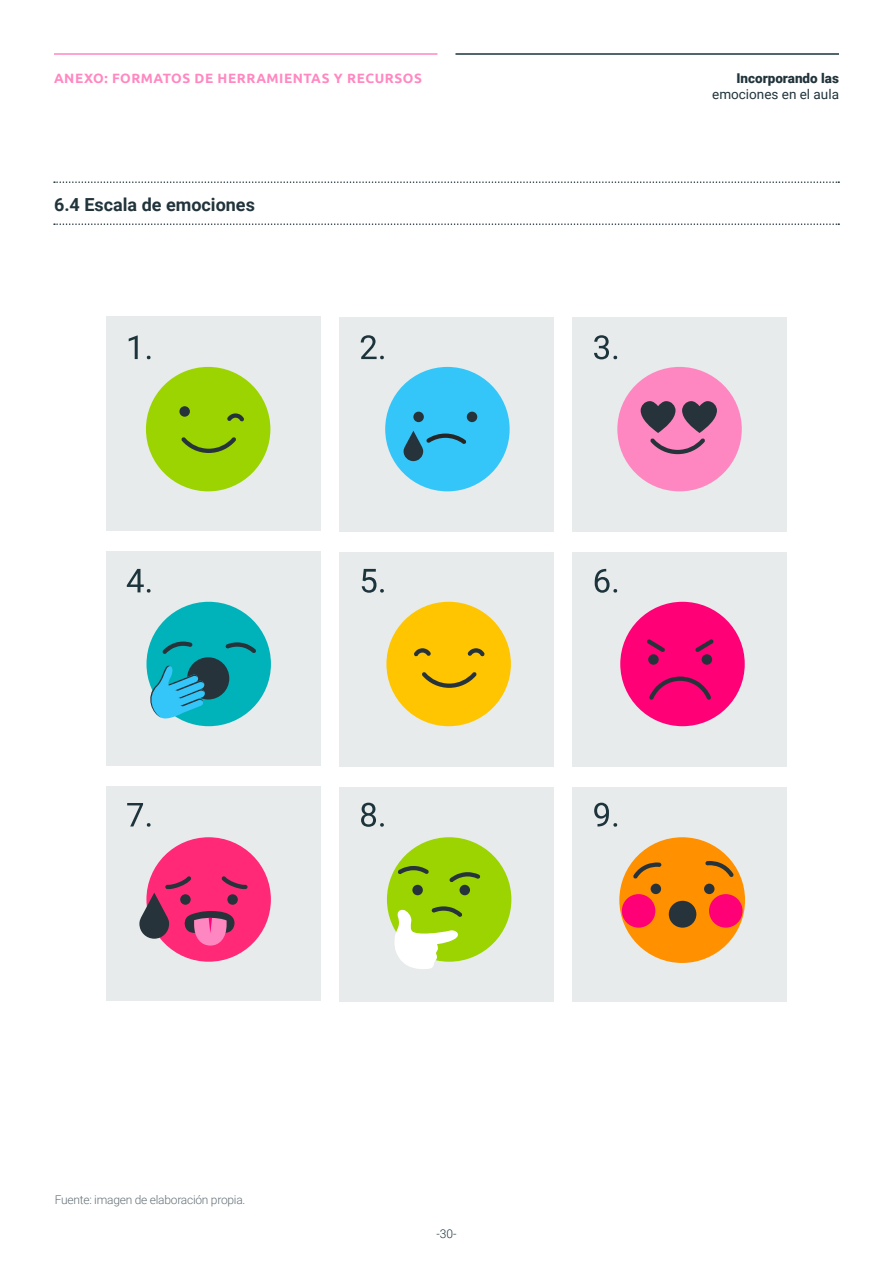
<style>
.page{position:relative;width:893px;height:1263px;background:#fff}
.page>*{position:absolute;margin:0;border:0;box-sizing:border-box;transform-origin:0 0}
.t1{font:700 18px "Roboto";color:#22343b}
.t2{font:700 13.5px "Ubuntu";letter-spacing:.04em;color:#ff88c1}
.t3{font:13.5px "Roboto";color:#22343b}
.t4{font:900 13.5px "Roboto";color:#22343b}
.t5{font:300 12px "Roboto";letter-spacing:-.02em;color:#647076}
.t6{font:300 12px "Roboto";color:#1b343c}
</style>
<div class="page">
<hr style="left:455px;top:53px;width:384px;height:2px;background:#1b343c">
<hr style="left:54px;top:53px;width:383px;height:2px;background:#ff88c1">
<svg style="left:54px;top:223px;width:785px;height:2px"></svg>
<svg style="left:54px;top:181px;width:785px;height:2px"></svg>
<div style="left:106px;top:317px;width:214px;height:214px;background:#e7ebeb"></div>
<div style="left:339px;top:317px;width:215px;height:214px;background:#e7ebeb"></div>
<div style="left:573px;top:317px;width:214px;height:214px;background:#e7ebeb"></div>
<div style="left:106px;top:552px;width:214px;height:214px;background:#e7ebeb"></div>
<div style="left:339px;top:552px;width:215px;height:214px;background:#e7ebeb"></div>
<div style="left:573px;top:552px;width:214px;height:214px;background:#e7ebeb"></div>
<div style="left:106px;top:787px;width:214px;height:214px;background:#e7ebeb"></div>
<div style="left:339px;top:787px;width:215px;height:214px;background:#e7ebeb"></div>
<div style="left:573px;top:787px;width:214px;height:214px;background:#e7ebeb"></div>
<svg style="left:129px;top:335px;width:9px;height:24px"></svg>
<svg style="left:147px;top:356px;width:4px;height:3px"></svg>
<svg style="left:361px;top:335px;width:23px;height:24px"></svg>
<svg style="left:594px;top:335px;width:23px;height:24px"></svg>
<svg style="left:127px;top:569px;width:24px;height:24px"></svg>
<svg style="left:362px;top:569px;width:22px;height:24px"></svg>
<svg style="left:595px;top:569px;width:22px;height:24px"></svg>
<svg style="left:127px;top:803px;width:24px;height:24px"></svg>
<svg style="left:361px;top:803px;width:23px;height:24px"></svg>
<svg style="left:594px;top:803px;width:23px;height:24px"></svg>
<div style="left:385px;top:367px;width:125px;height:124px;background:#34c6f9;border-radius:50%"></div>
<div style="left:413px;top:412px;width:11px;height:10px;background:#26333a;border-radius:50%"></div>
<div style="left:467px;top:412px;width:10px;height:10px;background:#26333a;border-radius:50%"></div>
<svg style="left:404px;top:431px;width:62px;height:30px"></svg>
<div style="left:386px;top:602px;width:125px;height:124px;background:#ffc500;border-radius:50%"></div>
<svg style="left:422px;top:672px;width:55px;height:16px"></svg>
<svg style="left:414px;top:648px;width:17px;height:8px"></svg>
<svg style="left:467px;top:648px;width:18px;height:8px"></svg>
<div style="left:620px;top:602px;width:125px;height:124px;background:#f07;border-radius:50%"></div>
<div style="left:648px;top:654px;width:11px;height:11px;background:#26333a;border-radius:50%"></div>
<div style="left:702px;top:654px;width:10px;height:11px;background:#26333a;border-radius:50%"></div>
<svg style="left:649px;top:676px;width:62px;height:24px"></svg>
<svg style="left:647px;top:639px;width:18px;height:13px"></svg>
<svg style="left:695px;top:639px;width:19px;height:13px"></svg>
<div style="left:146px;top:367px;width:124px;height:124px;background:#9bd400;border-radius:50%"></div>
<svg style="left:181px;top:437px;width:55px;height:16px"></svg>
<svg style="left:227px;top:413px;width:17px;height:9px"></svg>
<div style="left:179px;top:406px;width:11px;height:11px;background:#26333a;border-radius:50%"></div>
<div style="left:617px;top:367px;width:125px;height:124px;background:#ff87c1;border-radius:50%"></div>
<svg style="left:641px;top:401px;width:76px;height:53px"></svg>
<div style="left:146px;top:602px;width:125px;height:124px;background:#00b3ba;border-radius:50%"></div>
<svg style="left:225px;top:642px;width:31px;height:11px"></svg>
<svg style="left:162px;top:641px;width:31px;height:13px"></svg>
<div style="left:187px;top:657px;width:42px;height:42px;background:#26333a;border-radius:50%"></div>
<svg style="left:146px;top:665px;width:59px;height:54px"></svg>
<div style="left:146px;top:837px;width:125px;height:125px;background:#ff2977;border-radius:50%"></div>
<svg style="left:139px;top:876px;width:109px;height:69px"></svg>
<div style="left:387px;top:837px;width:124px;height:125px;background:#9bd400;border-radius:50%"></div>
<div style="left:412px;top:885px;width:11px;height:10px;background:#26333a;border-radius:50%"></div>
<div style="left:460px;top:885px;width:10px;height:10px;background:#26333a;border-radius:50%"></div>
<svg style="left:449px;top:872px;width:31px;height:10px"></svg>
<svg style="left:398px;top:866px;width:31px;height:8px"></svg>
<svg style="left:393px;top:906px;width:69px;height:63px"></svg>
<div style="left:619px;top:837px;width:126px;height:126px;background:#ff9100;border-radius:50%"></div>
<div style="left:709px;top:894px;width:33px;height:34px;background:#f07;border-radius:50%"></div>
<div style="left:622px;top:894px;width:33px;height:34px;background:#f07;border-radius:50%"></div>
<svg style="left:705px;top:861px;width:29px;height:16px"></svg>
<svg style="left:633px;top:862px;width:28px;height:17px"></svg>
<div style="left:651px;top:884px;width:10px;height:10px;background:#26333a;border-radius:50%"></div>
<div style="left:704px;top:884px;width:10px;height:10px;background:#26333a;border-radius:50%"></div>
<div style="left:669px;top:901px;width:27px;height:27px;background:#26333a;border-radius:50%"></div>
<p class="t2" style="left:54px;top:70px;width:369px">ANEXO: FORMATOS DE HERRAMIENTAS Y RECURSOS</p>
<h1 class="t1" style="left:54px;top:192px;width:202px">6.4 Escala de emociones</h1>
<p class="t4" style="left:736px;top:68px;width:104px">Incorporando las</p>
<p class="t3" style="left:712px;top:84px;width:128px">emociones en el aula</p>
<p class="t5" style="left:55px;top:1191px;width:192px">Fuente: imagen de elaboración propia.</p>
<p class="t6" style="left:436px;top:1225px;width:22px">-30-</p>
</div>
